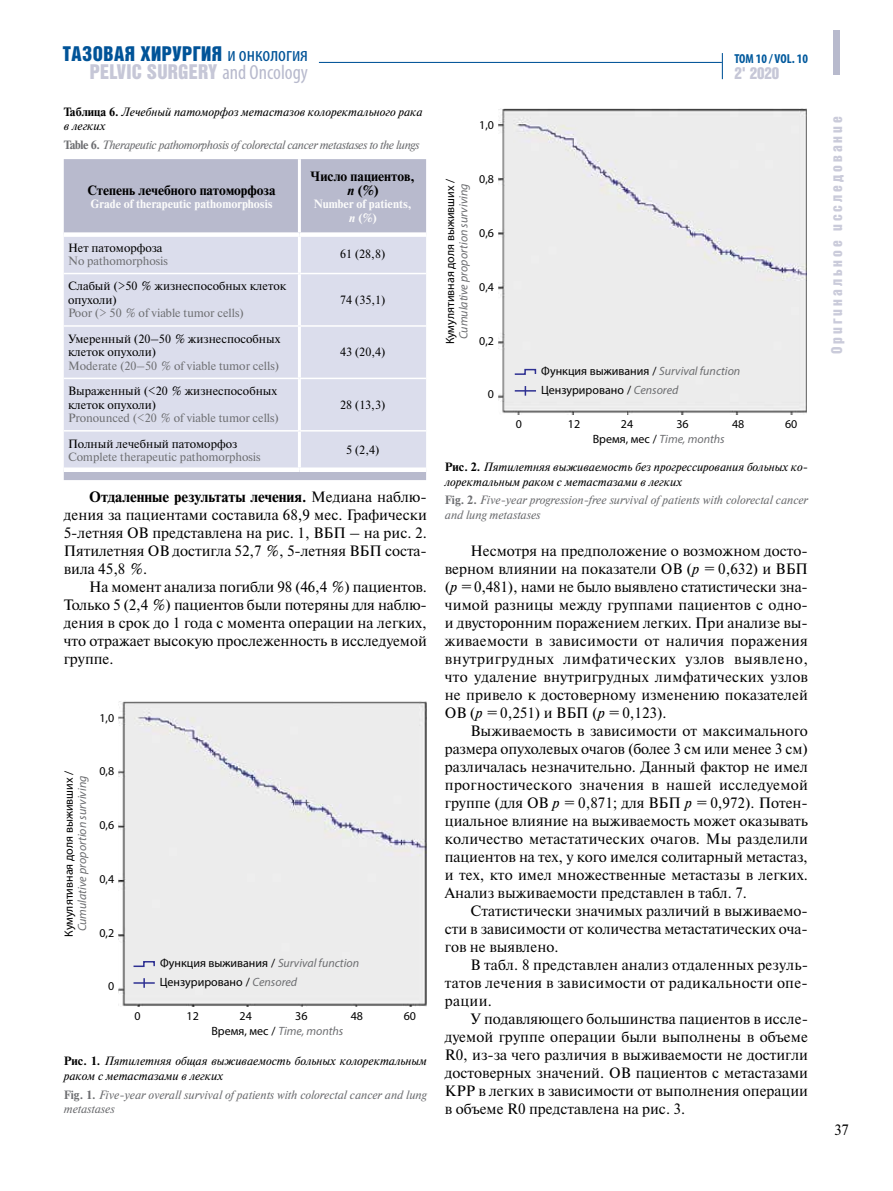
<style>
.page{position:relative;width:893px;height:1191px;background:#fff}
.page>*{position:absolute;margin:0;border:0;box-sizing:border-box;transform-origin:0 0}
.t1{font:20.4px/17.7px "Bastion Kontrast Alt C";letter-spacing:.01em;color:#005398;text-align:right}
.t2{font:16.5px "Bastion Kontrast Alt C";color:#c6c7d7}
.t3{font:15px/18px "Newton C";color:#000;text-align:justify}
.t4{font:15px "Bastion Kontrast Alt C";letter-spacing:.2em;color:#cacbda}
.t5{font:700 13.5px/13.5px "Newton C";color:#000;text-align:center}
.t6{font:700 condensed 13.05px "Myriad Pro";color:#00599d}
.t7{font:italic 12px/14.4px "Newton C";color:#000}
.t8{font:12px/19.2px "Myriad Pro";color:#000}
.t9{font:12px/13.5px "Newton C";color:#000}
.t10{font:italic 12px/14.4px "Newton C";color:#6d6e71}
.t11{font:12px "Newton C";color:#6d6e71}
.t12{font:italic 12px "Myriad Pro";color:#6d6e71}
.t13{font:italic 12px "Newton C";letter-spacing:-.03em;color:#6d6e71}
.t14{font:700 12px/13.5px "Newton C";color:#fbfbfb;text-align:center}
.s1{font-family:"Myriad Pro";font-stretch:condensed}
.s2{color:#c6c7d7}
.s3{font-family:"Myriad Pro";font-stretch:condensed;color:#b8bacd}
.s4{font-weight:700;font-style:normal}
.s5{font-style:italic}
.s6{font-weight:700}
.s7{font-style:italic;color:#6d6e71}
.s8{font-style:normal;color:#000}
</style>
<div class="page">
<div style="left:833px;top:31px;width:7px;height:44px;background:#b8bacd"></div>
<svg style="left:722px;top:53px;width:1px;height:26px"></svg>
<hr style="left:319px;top:62px;width:403px;height:1px;background:#005398">
<img style="left:119px;top:701px;width:308px;height:305px">
<img style="left:498px;top:108px;width:309px;height:306px">
<div style="left:64px;top:159px;width:362px;height:321px;background:#b8bacd"></div>
<div style="left:64px;top:237px;width:362px;height:230px;background:#dbddec"></div>
<hr style="left:298px;top:159px;width:3px;height:73px;background:#fff">
<hr style="left:298px;top:237px;width:3px;height:36px;background:#fff">
<hr style="left:298px;top:274px;width:3px;height:51px;background:#fff">
<hr style="left:298px;top:327px;width:3px;height:51px;background:#fff">
<hr style="left:298px;top:379px;width:3px;height:51px;background:#fff">
<hr style="left:298px;top:431px;width:3px;height:36px;background:#fff">
<hr style="left:64px;top:273px;width:235px;height:1px;background:#fff">
<hr style="left:299px;top:273px;width:127px;height:1px;background:#fff">
<hr style="left:64px;top:325px;width:235px;height:2px;background:#fff">
<hr style="left:299px;top:325px;width:127px;height:2px;background:#fff">
<hr style="left:64px;top:378px;width:235px;height:1px;background:#fff">
<hr style="left:299px;top:378px;width:127px;height:1px;background:#fff">
<hr style="left:64px;top:430px;width:235px;height:1px;background:#fff">
<hr style="left:299px;top:430px;width:127px;height:1px;background:#fff">
<div style="left:64px;top:467px;width:235px;height:5px;background:#fff"></div>
<div style="left:299px;top:467px;width:127px;height:5px;background:#fff"></div>
<div style="left:64px;top:232px;width:235px;height:5px;background:#fff"></div>
<div style="left:299px;top:232px;width:127px;height:5px;background:#fff"></div>
<svg style="left:132px;top:960px;width:24px;height:7px"></svg>
<svg style="left:134px;top:978px;width:21px;height:9px"></svg>
<svg style="left:513px;top:368px;width:24px;height:8px"></svg>
<svg style="left:515px;top:386px;width:21px;height:10px"></svg>
<h1 class="t1" style="left:63px;top:45px;width:247px">ТАЗОВАЯ ХИРУРГИЯ <span class="s1">и онкология<br></span><span class="s2">PELVIC SURGERY</span> <span class="s3">and Oncology</span></h1>
<p class="t7" style="left:64px;top:105px;width:360px"><span class="s4">Таблица 6.</span> Лечебный патоморфоз метастазов колоректального рака в легких</p>
<p class="t13" style="left:64px;top:138px;width:357px"><span class="s4">Table 6.</span> Therapeutic pathomorphosis of colorectal cancer metastases to the lungs</p>
<p class="t5" style="left:87px;top:183px;width:190px">Степень лечебного патоморфоза</p>
<p class="t14" style="left:91px;top:197px;width:183px">Grade of therapeutic pathomorphosis</p>
<p class="t5" style="left:311px;top:170px;width:106px">Число пациентов, <span class="s5">n</span> (%)</p>
<p class="t14" style="left:314px;top:197px;width:99px">Number of patients, <span class="s5">n</span> (%)</p>
<p class="t9" style="left:68px;top:241px;width:96px">Нет патоморфоза</p>
<p class="t11" style="left:68px;top:254px;width:101px">No pathomorphosis</p>
<p class="t9" style="left:68px;top:280px;width:220px">Слабый (&gt;50 % жизнеспособных клеток опухоли)</p>
<p class="t11" style="left:68px;top:307px;width:177px">Poor (&gt; 50 % of viable tumor cells)</p>
<p class="t9" style="left:68px;top:332px;width:214px">Умеренный (20–50 % жизнеспособных клеток опухоли)</p>
<p class="t11" style="left:68px;top:359px;width:213px">Moderate (20–50 % of viable tumor cells)</p>
<p class="t9" style="left:68px;top:384px;width:211px">Выраженный (&lt;20 % жизнеспособных клеток опухоли)</p>
<p class="t11" style="left:68px;top:412px;width:212px">Pronounced (&lt;20 % of viable tumor cells)</p>
<p class="t9" style="left:340px;top:247px;width:47px">61 (28,8)</p>
<p class="t9" style="left:340px;top:293px;width:47px">74 (35,1)</p>
<p class="t9" style="left:340px;top:345px;width:47px">43 (20,4)</p>
<p class="t9" style="left:340px;top:398px;width:47px">28 (13,3)</p>
<p class="t9" style="left:68px;top:437px;width:171px">Полный лечебный патоморфоз</p>
<p class="t11" style="left:68px;top:450px;width:194px">Complete therapeutic pathomorphosis</p>
<p class="t9" style="left:346px;top:444px;width:35px">5 (2,4)</p>
<p class="t3" style="left:64px;top:488px;width:365px;text-indent:26px"><span class="s6">Отдаленные результаты лечения.</span> Медиана наблю&shy;дения за пациентами составила 68,9 мес. Графически 5‑летняя ОВ представлена на рис. 1, ВБП – на рис. 2.<br>Пятилетняя ОВ достигла 52,7 %, 5‑летняя ВБП соста&shy;вила 45,8 %.</p>
<p class="t3" style="left:64px;top:578px;width:365px;text-indent:26px">На момент анализа погибли 98 (46,4 %) пациентов.<br>Только 5 (2,4 %) пациентов были потеряны для наблю&shy;дения в срок до 1 года с момента операции на легких, что отражает высокую прослеженность в исследуемой группе.</p>
<p class="t8" style="left:99px;top:707px;width:16px">1,0</p>
<p class="t8" style="left:59px;top:936px;width:167px;rotate:-90deg">Кумулятивная доля выживших /</p>
<p class="t12" style="left:75px;top:931px;width:157px;rotate:-90deg">Cumulative proportion surviving</p>
<p class="t8" style="left:99px;top:761px;width:16px">0,8</p>
<p class="t8" style="left:99px;top:815px;width:16px">0,6</p>
<p class="t8" style="left:99px;top:869px;width:16px">0,4</p>
<p class="t8" style="left:99px;top:923px;width:16px">0,2</p>
<p class="t8" style="left:108px;top:976px;width:8px">0</p>
<p class="t8" style="left:160px;top:953px;width:201px">Функция выживания / <span class="s7">Survival function<br></span>Цензурировано / <span class="s7">Censored</span></p>
<p class="t8" style="left:135px;top:1006px;width:8px">0</p>
<p class="t8" style="left:187px;top:1006px;width:14px">12</p>
<p class="t8" style="left:240px;top:1006px;width:14px">24</p>
<p class="t8" style="left:295px;top:1006px;width:14px">36</p>
<p class="t8" style="left:351px;top:1006px;width:14px">48</p>
<p class="t8" style="left:404px;top:1006px;width:14px">60</p>
<p class="t12" style="left:211px;top:1023px;width:134px"><span class="s8">Время, мес /</span> Time, months</p>
<p class="t7" style="left:64px;top:1054px;width:365px"><span class="s4">Рис. 1.</span> Пятилетняя общая выживаемость больных колоректальным раком с метастазами в легких</p>
<p class="t10" style="left:64px;top:1087px;width:365px"><span class="s4">Fig. 1.</span> Five-year overall survival of patients with colorectal cancer and lung metastases</p>
<p class="t8" style="left:479px;top:116px;width:16px">1,0</p>
<p class="t8" style="left:440px;top:344px;width:167px;rotate:-90deg">Кумулятивная доля выживших /</p>
<p class="t12" style="left:456px;top:339px;width:157px;rotate:-90deg">Cumulative proportion surviving</p>
<p class="t8" style="left:479px;top:169px;width:16px">0,8</p>
<p class="t8" style="left:479px;top:223px;width:16px">0,6</p>
<p class="t8" style="left:479px;top:277px;width:16px">0,4</p>
<p class="t8" style="left:479px;top:331px;width:16px">0,2</p>
<p class="t8" style="left:488px;top:384px;width:8px">0</p>
<p class="t6" style="left:734px;top:50px;width:75px">ТОМ 10 / VOL. 10</p>
<p class="t2" style="left:734px;top:65px;width:46px">2' 2020</p>
<p class="t8" style="left:541px;top:361px;width:201px">Функция выживания / <span class="s7">Survival function<br></span>Цензурировано / <span class="s7">Censored</span></p>
<p class="t8" style="left:516px;top:414px;width:8px">0</p>
<p class="t8" style="left:568px;top:414px;width:14px">12</p>
<p class="t8" style="left:621px;top:414px;width:14px">24</p>
<p class="t8" style="left:676px;top:414px;width:14px">36</p>
<p class="t8" style="left:732px;top:414px;width:14px">48</p>
<p class="t8" style="left:785px;top:414px;width:14px">60</p>
<p class="t12" style="left:593px;top:431px;width:134px"><span class="s8">Время, мес /</span> Time, months</p>
<p class="t7" style="left:445px;top:460px;width:365px"><span class="s4">Рис. 2.</span> Пятилетняя выживаемость без прогрессирования больных ко&shy;лоректальным раком с метастазами в легких</p>
<p class="t10" style="left:445px;top:493px;width:365px"><span class="s4">Fig. 2.</span> Five-year progression-free survival of patients with colorectal cancer and lung metastases</p>
<p class="t3" style="left:445px;top:542px;width:365px;text-indent:26px">Несмотря на предположение о возможном досто&shy;верном влиянии на показатели ОВ (<span class="s5">р =</span> 0,632) и ВБП (<span class="s5">р =</span> 0,481), нами не было выявлено статистически зна&shy;чимой разницы между группами пациентов с одно&shy;и двусторонним поражением легких. При анализе вы&shy;живаемости в зависимости от наличия поражения внутригрудных лимфатических узлов выявлено, что удаление внутригрудных лимфатических узлов не привело к достоверному изменению показателей ОВ (<span class="s5">р =</span> 0,251) и ВБП (<span class="s5">р =</span> 0,123).</p>
<p class="t3" style="left:445px;top:722px;width:365px;text-indent:26px">Выживаемость в зависимости от максимального размера опухолевых очагов (более 3 см или менее 3 см) различалась незначительно. Данный фактор не имел прогностического значения в нашей исследуемой группе (для ОВ <span class="s5">р =</span> 0,871; для ВБП <span class="s5">р =</span> 0,972). Потен&shy;циальное влияние на выживаемость может оказывать количество метастатических очагов. Мы разделили пациентов на тех, у кого имелся солитарный метастаз, и тех, кто имел множественные метастазы в легких.<br>Анализ выживаемости представлен в табл. 7.</p>
<p class="t3" style="left:445px;top:902px;width:365px;text-indent:26px">Статистически значимых различий в выживаемо&shy;сти в зависимости от количества метастатических оча&shy;гов не выявлено.</p>
<p class="t3" style="left:445px;top:956px;width:365px;text-indent:26px">В табл. 8 представлен анализ отдаленных резуль&shy;татов лечения в зависимости от радикальности опе&shy;рации.</p>
<p class="t3" style="left:445px;top:1010px;width:365px;text-indent:26px">У подавляющего большинства пациентов в иссле&shy;дуемой группе операции были выполнены в объеме R0, из‑за чего различия в выживаемости не достигли достоверных значений. ОВ пациентов с метастазами КРР в легких в зависимости от выполнения операции в объеме R0 представлена на рис. 3.</p>
<p class="t4" style="left:829px;top:354px;width:239px;rotate:-90deg">ОРИГИНАЛЬНОЕ ИССЛЕДОВАНИЕ</p>
<p class="t3" style="left:834px;top:1120px;width:17px">37</p>
</div>
